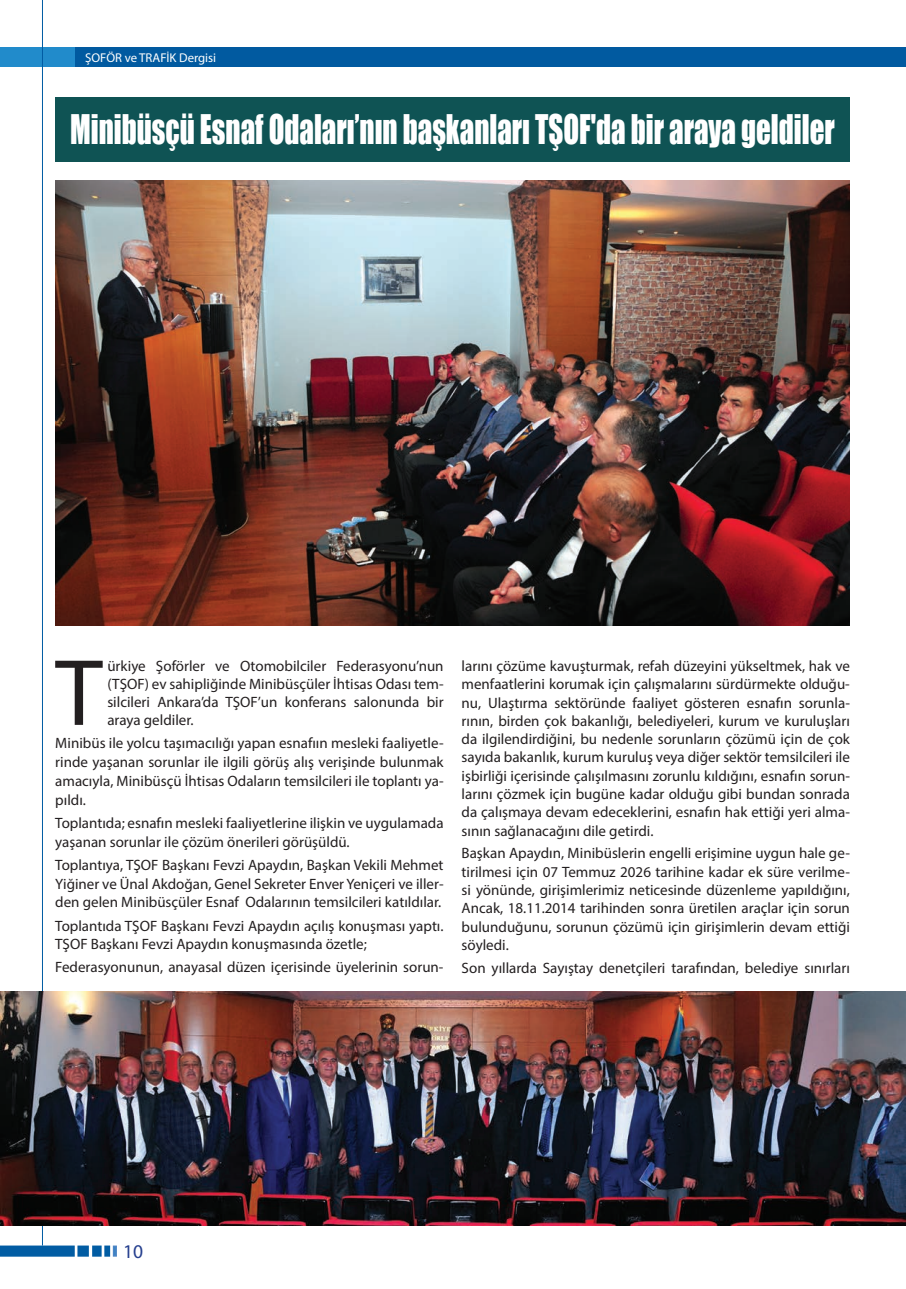
<style>
.page{position:relative;width:906px;height:1289px;background:#fff}
.page>*{position:absolute;margin:0;border:0;box-sizing:border-box;transform-origin:0 0}
.t1{font:95.1px "Myriad Pro";color:#231f20}
.t2{font:37.5px "Impact";color:#fff;scale:.77 1}
.t3{font:19.5px "Myriad Pro";color:#253f8e}
.t4{font:15px/18.3px "Myriad Pro";color:#231f20;text-align:justify}
.t5{font:12.75px "Myriad Pro";color:#fff}
</style>
<div class="page">
<div style="left:0;top:48px;width:906px;height:19px;background:#015aa0"></div>
<div style="left:0;top:48px;width:75px;height:19px;background:#218bcb"></div>
<div style="left:1px;top:1246px;width:73px;height:9px;background:#015ca3"></div>
<div style="left:0;top:1245px;width:75px;height:11px;border:2px solid #015ca3"></div>
<div style="left:78px;top:1246px;width:10px;height:9px;background:#015ca3"></div>
<div style="left:77px;top:1245px;width:12px;height:11px;border:2px solid #015ca3"></div>
<div style="left:93px;top:1246px;width:8px;height:9px;background:#015ca3"></div>
<div style="left:92px;top:1245px;width:10px;height:11px;border:2px solid #015ca3"></div>
<div style="left:104px;top:1245px;width:6px;height:11px;border:2px solid #015ca3"></div>
<svg style="left:105px;top:1246px;width:8px;height:9px"></svg>
<div style="left:113px;top:1245px;width:4px;height:11px;border:2px solid #4c85c5"></div>
<hr style="left:42px;top:0;width:1px;height:1245px;background:#015ca3">
<img style="left:55px;top:181px;width:795px;height:444px">
<div style="left:55px;top:98px;width:795px;height:64px;background:#0f5354"></div>
<img style="left:0;top:991px;width:906px;height:234px">
<p class="t5" style="left:85px;top:50px;width:133px">ŞOFÖR ve TRAFİK Dergisi</p>
<h2 class="t2" style="left:70px;top:100px;width:994px">Minibüsçü Esnaf Odaları’nın başkanları TŞOF'da bir araya geldiler</h2>
<h1 class="t1" style="left:55px;top:634px;width:49px">T</h1>
<p class="t4" style="left:107px;top:656px;width:338px">ürkiye Şoförler ve Otomobilciler Federasyonu’nun (TŞOF) ev sahipliğinde Minibüsçüler İhtisas Odası tem&shy;silcileri Ankara’da TŞOF’un konferans salonunda bir araya geldiler.</p>
<p class="t4" style="left:55px;top:733px;width:390px;line-height:18.9px">Minibüs ile yolcu taşımacılığı yapan esnafıın mesleki faaliyetle&shy;rinde yaşanan sorunlar ile ilgili görüş alış verişinde bulunmak amacıyla, Minibüsçü İhtisas Odaların temsilcileri ile toplantı ya&shy;pıldı.</p>
<p class="t4" style="left:55px;top:813px;width:390px;line-height:18.9px">Toplantıda; esnafın mesleki faaliyetlerine ilişkin ve uygulamada yaşanan sorunlar ile çözüm önerileri görüşüldü.</p>
<p class="t4" style="left:55px;top:855px;width:390px;line-height:18.9px">Toplantıya, TŞOF Başkanı Fevzi Apaydın, Başkan Vekili Mehmet Yiğiner ve Ünal Akdoğan, Genel Sekreter Enver Yeniçeri ve iller&shy;den gelen Minibüsçüler Esnaf Odalarının temsilcileri katıldılar.</p>
<p class="t4" style="left:55px;top:915px;width:390px;line-height:18.9px">Toplantıda TŞOF Başkanı Fevzi Apaydın açılış konuşması yaptı.<br>TŞOF Başkanı Fevzi Apaydın konuşmasında özetle;</p>
<p class="t4" style="left:55px;top:958px;width:390px">Federasyonunun, anayasal düzen içerisinde üyelerinin sorun-</p>
<p class="t4" style="left:461px;top:656px;width:390px">larını çözüme kavuşturmak, refah düzeyini yükseltmek, hak ve menfaatlerini korumak için çalışmalarını sürdürmekte olduğu&shy;nu, Ulaştırma sektöründe faaliyet gösteren esnafın sorunla&shy;rının, birden çok bakanlığı, belediyeleri, kurum ve kuruluşları da ilgilendirdiğini, bu nedenle sorunların çözümü için de çok sayıda bakanlık, kurum kuruluş veya diğer sektör temsilcileri ile işbirliği içerisinde çalışılmasını zorunlu kıldığını, esnafın sorun&shy;larını çözmek için bugüne kadar olduğu gibi bundan sonrada da çalışmaya devam edeceklerini, esnafın hak ettiği yeri alma&shy;sının sağlanacağını dile getirdi.</p>
<p class="t4" style="left:461px;top:843px;width:390px">Başkan Apaydın, Minibüslerin engelli erişimine uygun hale ge&shy;tirilmesi için 07 Temmuz 2026 tarihine kadar ek süre verilme&shy;si yönünde, girişimlerimiz neticesinde düzenleme yapıldığını, Ancak, 18.11.2014 tarihinden sonra üretilen araçlar için sorun bulunduğunu, sorunun çözümü için girişimlerin devam ettiği söyledi.</p>
<p class="t4" style="left:461px;top:958px;width:390px">Son yıllarda Sayıştay denetçileri tarafından, belediye sınırları</p>
<h3 class="t3" style="left:123px;top:1239px;width:22px">10</h3>
</div>
